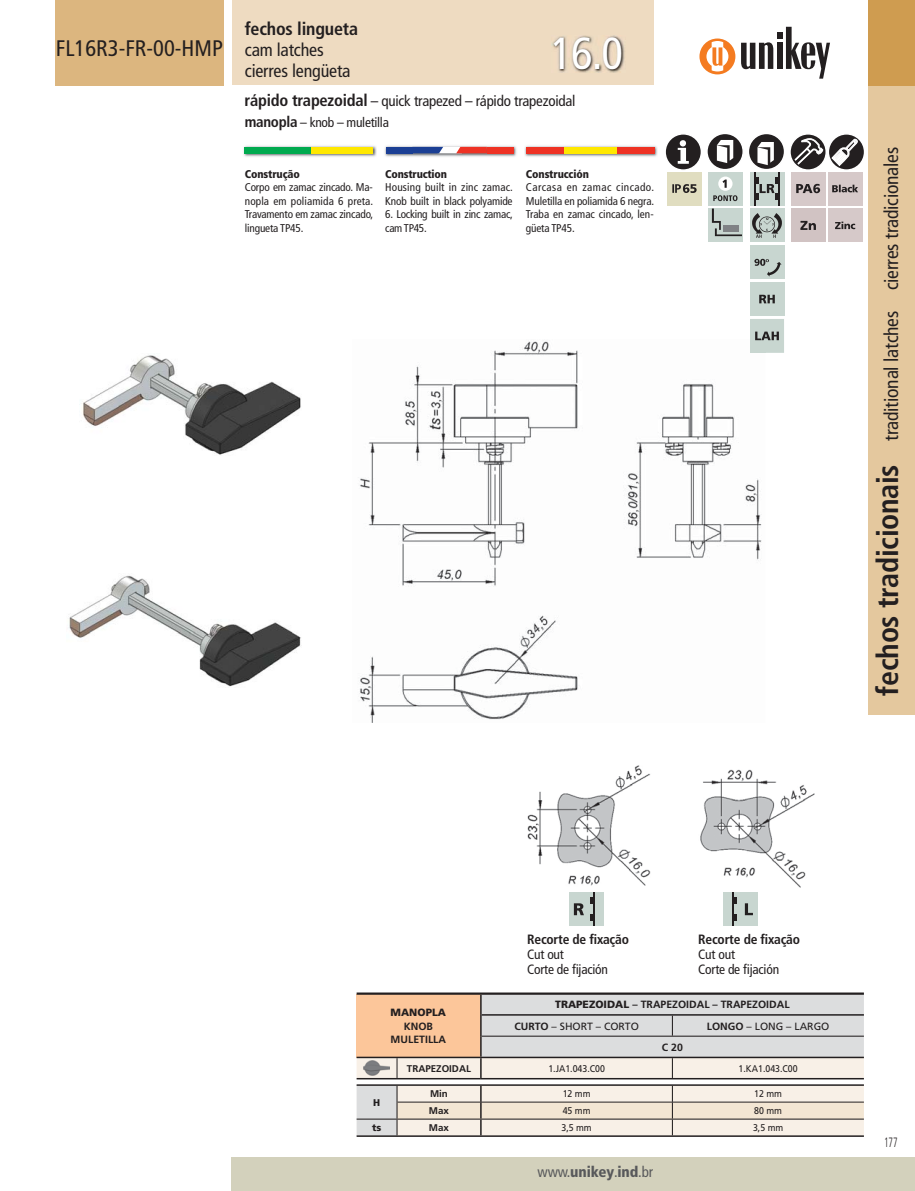
<style>
.page{position:relative;width:915px;height:1191px;background:#fff}
.page>*{position:absolute;margin:0;border:0;box-sizing:border-box;transform-origin:0 0}
.t1{font:condensed 45px "Frutiger";color:#fff}
.t2{font:condensed 22.5px "Frutiger";color:#231f20}
.t3{font:condensed 19.5px "Frutiger";letter-spacing:-.01em;color:#231f20}
.t4{font:condensed 18px/21px "Frutiger";letter-spacing:-.01em;color:#231f20}
.t5{font:condensed 15px "Frutiger";letter-spacing:-.015em;color:#231f20}
.t6{font:900 condensed 15px "Frutiger";letter-spacing:-.01em;color:#58595b}
.t7{font:condensed 13.5px/15px "Frutiger";letter-spacing:-.015em;color:#231f20}
.t8{font:300 condensed 13.5px "Frutiger";color:#231f20;scale:.7 1}
.t9{font:condensed 11.25px/13.5px "Frutiger";letter-spacing:-.015em;color:#231f20}
.t10{font:700 10.5px/13.5px "Frutiger";color:#231f20;text-align:center}
.t11{font:10.5px "Frutiger";color:#231f20}
.t12{font:9.75px "Frutiger";color:#231f20;scale:.9 1}
.t13{font:700 9.75px "Frutiger";color:#231f20}
.t14{font:900 9.75px "Frutiger";color:#231f20}
.s1{font-weight:700}
.s2{font-weight:700;font-size:16.5px}
.s3{font-weight:700;font-size:15px}
.s4{font-weight:900}
.s5{font-weight:700;font-size:30px}
.s6{font-weight:400}
</style>
<div class="page">
<div style="left:776px;top:32px;width:6px;height:7px;background:#231f20"></div>
<svg style="left:741px;top:42px;width:32px;height:27px"></svg>
<div style="left:776px;top:43px;width:6px;height:26px;background:#231f20"></div>
<svg style="left:785px;top:27px;width:44px;height:52px"></svg>
<div style="left:699px;top:39px;width:36px;height:35px;background:#f47b20;border-radius:50%"></div>
<svg style="left:706px;top:41px;width:22px;height:30px"></svg>
<div style="left:232px;top:0;width:421px;height:85px;background:#eedbc1"></div>
<div style="left:232px;top:1157px;width:682px;height:33px;background:#d3d1bc"></div>
<div style="left:55px;top:0;width:168px;height:85px;background:#dcb67f"></div>
<img style="left:384px;top:146px;width:133px;height:11px">
<div style="left:437px;top:147px;width:24px;height:6px;background:#fff"></div>
<div style="left:386px;top:147px;width:26px;height:6px;background:#1b3f94"></div>
<svg style="left:412px;top:147px;width:31px;height:6px"></svg>
<svg style="left:456px;top:147px;width:30px;height:6px"></svg>
<div style="left:486px;top:147px;width:27px;height:6px;background:#ee3224"></div>
<img style="left:524px;top:146px;width:133px;height:11px">
<div style="left:562px;top:147px;width:55px;height:6px;background:#ffe800"></div>
<div style="left:526px;top:147px;width:37px;height:6px;background:#ee3224"></div>
<div style="left:617px;top:147px;width:37px;height:6px;background:#ee3224"></div>
<img style="left:243px;top:146px;width:133px;height:11px">
<div style="left:309px;top:147px;width:63px;height:6px;background:#ffe800"></div>
<div style="left:245px;top:147px;width:66px;height:6px;background:#00aa4f"></div>
<div style="left:867px;top:0;width:47px;height:714px;background:#e4c89e"></div>
<div style="left:867px;top:0;width:47px;height:85px;background:#cf9c50"></div>
<img style="left:359px;top:341px;width:403px;height:382px">
<img style="left:551px;top:35px;width:74px;height:38px">
<svg style="left:665px;top:134px;width:36px;height:36px"></svg>
<div style="left:664px;top:133px;width:38px;height:38px;border:2px solid #fff;border-radius:50%"></div>
<svg style="left:789px;top:134px;width:37px;height:36px"></svg>
<div style="left:789px;top:133px;width:37px;height:38px;border:2px solid #fff;border-radius:50%"></div>
<svg style="left:828px;top:134px;width:36px;height:36px"></svg>
<div style="left:827px;top:133px;width:38px;height:38px;border:2px solid #fff;border-radius:50%"></div>
<svg style="left:706px;top:133px;width:37px;height:37px"></svg>
<div style="left:706px;top:133px;width:37px;height:37px;border:2px solid #fff;border-radius:50%"></div>
<svg style="left:748px;top:133px;width:36px;height:37px"></svg>
<div style="left:747px;top:133px;width:38px;height:37px;border:2px solid #fff;border-radius:50%"></div>
<svg style="left:665px;top:138px;width:198px;height:216px"></svg>
<img style="left:82px;top:355px;width:219px;height:100px">
<img style="left:69px;top:575px;width:232px;height:112px">
<hr style="left:356px;top:992px;width:507px;height:2px;background:#231f20">
<svg style="left:356px;top:994px;width:507px;height:142px;background:#e2d8ce"></svg>
<hr style="left:481px;top:1014px;width:382px;height:1px;background:#231f20">
<hr style="left:481px;top:1035px;width:382px;height:1px;background:#231f20">
<hr style="left:356px;top:1084px;width:507px;height:1px;background:#231f20">
<hr style="left:356px;top:1118px;width:507px;height:1px;background:#231f20">
<hr style="left:397px;top:1101px;width:466px;height:1px;background:#231f20">
<hr style="left:356px;top:1056px;width:124px;height:2px;background:#231f20">
<hr style="left:356px;top:1078px;width:124px;height:1px;background:#231f20">
<img style="left:363px;top:1060px;width:26px;height:15px">
<img style="left:700px;top:769px;width:114px;height:119px">
<div style="left:723px;top:892px;width:34px;height:34px;background:#c8d6d0"></div>
<hr style="left:731px;top:892px;width:2px;height:34px;background:#231f20">
<svg style="left:733px;top:897px;width:3px;height:7px"></svg>
<svg style="left:733px;top:914px;width:3px;height:7px"></svg>
<svg style="left:744px;top:903px;width:8px;height:12px"></svg>
<img style="left:527px;top:765px;width:124px;height:121px">
<div style="left:569px;top:892px;width:34px;height:34px;background:#c8d6d0"></div>
<hr style="left:593px;top:892px;width:1px;height:34px;background:#231f20">
<svg style="left:590px;top:914px;width:3px;height:7px"></svg>
<svg style="left:590px;top:897px;width:3px;height:7px"></svg>
<svg style="left:573px;top:903px;width:10px;height:12px"></svg>
<p class="t2" style="left:56px;top:37px;width:168px">FL16R3-FR-00-HMP</p>
<p class="t4" style="left:245px;top:19px;width:115px"><span class="s1">fechos lingueta </span>cam latches cierres lengüeta</p>
<p class="t1" style="left:550px;top:31px;width:74px">16.0</p>
<p class="t1" style="left:571px;top:31px;width:53px">96</p>
<p class="t5" style="left:244px;top:93px;width:332px"><span class="s2">rápido trapezoidal</span> – quick trapezed – rápido trapezoidal</p>
<p class="t7" style="left:245px;top:116px;width:145px"><span class="s3">manopla</span> – knob – muletilla</p>
<p class="t9" style="left:245px;top:167px;width:130px"><span class="s4">Construção<br></span>Corpo em zamac zincado. Ma&shy;nopla em poliamida 6 preta.<br>Travamento em zamac zincado, lingueta TP45.</p>
<p class="t9" style="left:385px;top:167px;width:129px"><span class="s4">Construction<br></span>Housing built in zinc zamac.<br>Knob built in black polyamide</p>
<p class="t9" style="left:385px;top:208px;width:129px">6. Locking built in zinc zamac, cam TP45.</p>
<p class="t9" style="left:526px;top:167px;width:129px"><span class="s4">Construcción<br></span>Carcasa en zamac cincado.<br>Muletilla en poliamida 6 negra.<br>Traba en zamac cincado, len&shy;güeta TP45.</p>
<p class="t3" style="left:881px;top:695px;width:550px;rotate:-90deg"><span class="s5">fechos tradicionais</span> traditional latches cierres tradicionales</p>
<p class="t7" style="left:527px;top:932px;width:103px"><span class="s1">Recorte de fixação<br></span>Cut out<br>Corte de fijación</p>
<p class="t7" style="left:698px;top:932px;width:103px"><span class="s1">Recorte de fixação<br></span>Cut out<br>Corte de fijación</p>
<p class="t10" style="left:390px;top:1006px;width:57px"><span class="s4">MANOPLA<br></span>KNOB<br>MULETILLA</p>
<p class="t10" style="left:514px;top:994px;width:276px;line-height:21.3px;text-align:left;text-indent:41px"><span class="s4">TRAPEZOIDAL</span> – TRAPEZOIDAL – TRAPEZOIDAL<br>CURTO <span class="s6">– SHORT – CORTO</span></p>
<p class="t11" style="left:706px;top:1021px;width:124px"><span class="s1">LONGO</span> – LONG – LARGO</p>
<p class="t10" style="left:661px;top:1041px;width:23px">C 20</p>
<p class="t14" style="left:373px;top:1097px;width:9px">H</p>
<p class="t13" style="left:407px;top:1063px;width:65px">TRAPEZOIDAL</p>
<p class="t12" style="left:548px;top:1063px;width:64px">1.JA1.043.C00</p>
<p class="t12" style="left:738px;top:1063px;width:67px">1.KA1.043.C00</p>
<p class="t13" style="left:430px;top:1089px;width:19px">Min</p>
<p class="t12" style="left:562px;top:1089px;width:32px">12 mm</p>
<p class="t12" style="left:754px;top:1089px;width:32px">12 mm</p>
<p class="t13" style="left:429px;top:1106px;width:22px">Max</p>
<p class="t12" style="left:562px;top:1106px;width:32px">45 mm</p>
<p class="t12" style="left:754px;top:1106px;width:32px">80 mm</p>
<p class="t14" style="left:372px;top:1123px;width:11px">ts</p>
<p class="t13" style="left:429px;top:1123px;width:22px">Max</p>
<p class="t12" style="left:561px;top:1123px;width:35px">3,5 mm</p>
<p class="t12" style="left:752px;top:1123px;width:35px">3,5 mm</p>
<p class="t6" style="left:537px;top:1166px;width:117px"><span class="s6">www.</span>unikey<span class="s6">.</span>ind<span class="s6">.br</span></p>
<p class="t8" style="left:883px;top:1135px;width:21px">177</p>
</div>
